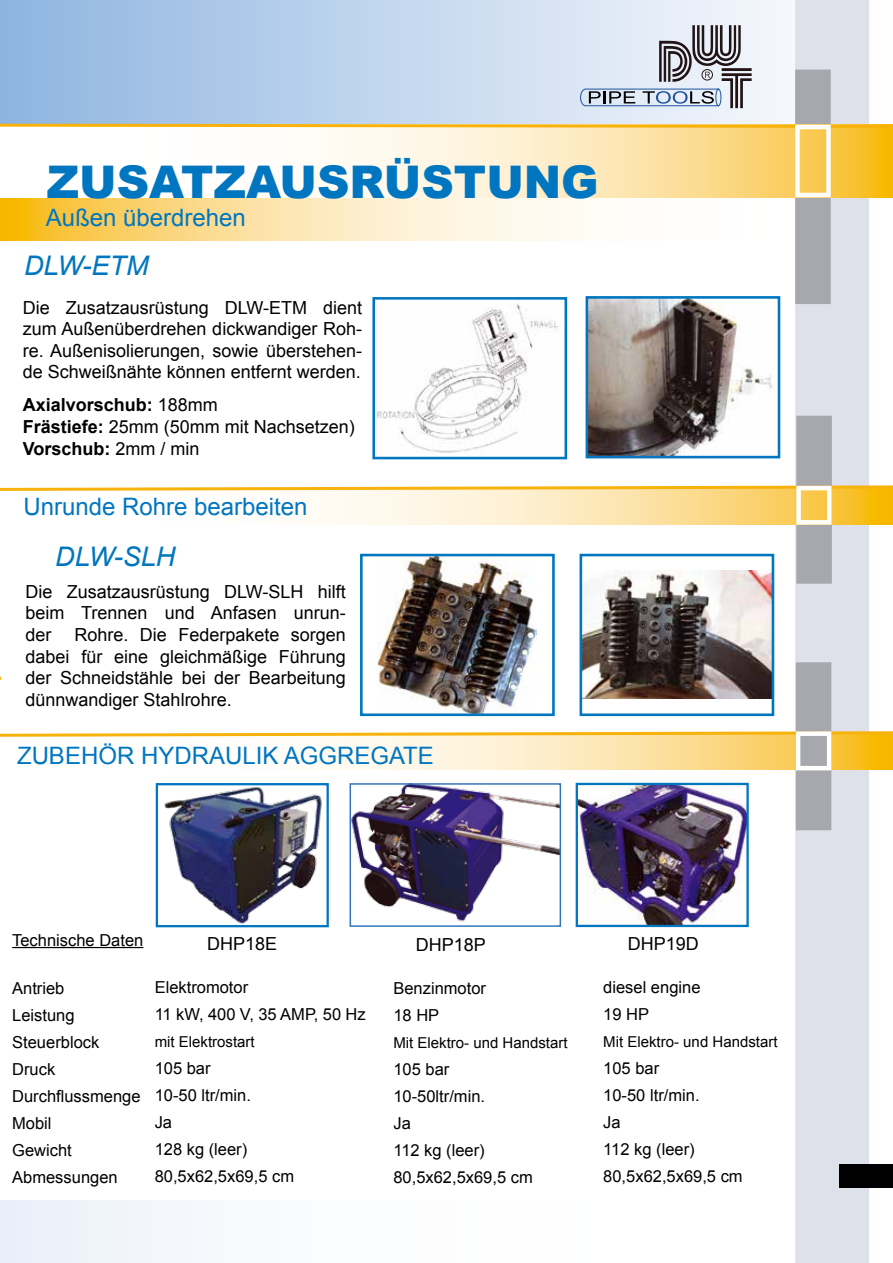
<style>
.page{position:relative;width:893px;height:1263px;background:#fff}
.page>*{position:absolute;margin:0;border:0;box-sizing:border-box;transform-origin:0 0}
.t1{font:900 45px "Arial";color:#0076c0}
.t2{font:italic 27px "Arial";color:#0076c0}
.t3{font:24px "Arial";color:#0076c0}
.t4{font:18px/21.6px "Arial";color:#000;text-align:justify}
.t5{font:16.5px/27px "Arial";color:#000}
.t6{font:15px "Arial";color:#000}
.s1{font-weight:700}
</style>
<div class="page">
<svg style="left:1px;top:197px;width:892px;height:44px"></svg>
<hr style="left:0;top:197px;width:1px;height:44px;background:#f7b600">
<div style="left:0;top:0;width:893px;height:125px;background:linear-gradient(to right,#8fb5e0,#fff)"></div>
<div style="left:0;top:1201px;width:893px;height:62px;background:linear-gradient(to right,#eff4fa,#fff)"></div>
<div style="left:795px;top:0;width:74px;height:1263px;background:#dfe1ea"></div>
<div style="left:795px;top:70px;width:36px;height:234px;background:#a7a7ae;border:2px solid #a7a7ae"></div>
<svg style="left:324px;top:129px;width:569px;height:68px;background:#fce3a7"></svg>
<div style="left:839px;top:1165px;width:54px;height:23px;background:#000"></div>
<svg style="left:0;top:121px;width:893px;height:8px;background:#e5cf90"></svg>
<div style="left:795px;top:125px;width:36px;height:72px;border:4px solid #fff"></div>
<svg style="left:580px;top:25px;width:172px;height:83px;background:#bcc2cd"></svg>
<img style="left:579px;top:786px;width:167px;height:138px">
<div style="left:576px;top:783px;width:173px;height:144px;border:2px solid #0076c0"></div>
<img style="left:164px;top:787px;width:158px;height:137px">
<div style="left:156px;top:783px;width:173px;height:144px;border:2px solid #0076c0"></div>
<hr style="left:12px;top:947px;width:131px;height:1px;background:#000">
<img style="left:353px;top:786px;width:205px;height:136px">
<div style="left:350px;top:783px;width:211px;height:144px;border:2px solid #3275bb"></div>
<img style="left:378px;top:558px;width:159px;height:154px">
<div style="left:360px;top:554px;width:195px;height:162px;border:3px solid #0076c0"></div>
<img style="left:584px;top:571px;width:186px;height:128px">
<div style="left:580px;top:554px;width:194px;height:162px;border:3px solid #0076c0"></div>
<img style="left:376px;top:303px;width:182px;height:150px">
<div style="left:372px;top:297px;width:195px;height:162px;border:3px solid #0076c0"></div>
<img style="left:590px;top:300px;width:183px;height:154px">
<div style="left:586px;top:296px;width:194px;height:162px;border:3px solid #0076c0"></div>
<div style="left:796px;top:416px;width:36px;height:168px;background:#a7a7ae;border:2px solid #a7a7ae"></div>
<svg style="left:320px;top:492px;width:573px;height:32px;background:#fce2a4"></svg>
<svg style="left:0;top:484px;width:893px;height:8px"></svg>
<div style="left:796px;top:486px;width:35px;height:39px;border:4px solid #fff"></div>
<svg style="left:319px;top:738px;width:574px;height:32px;background:#fce3a7"></svg>
<div style="left:796px;top:662px;width:35px;height:168px;background:#a7a7ae"></div>
<svg style="left:0;top:730px;width:893px;height:8px"></svg>
<div style="left:796px;top:731px;width:35px;height:39px;border:4px solid #fff"></div>
<h1 class="t1" style="left:47px;top:149px;width:553px">ZUSATZAUSRÜSTUNG</h1>
<h3 class="t3" style="left:46px;top:202px;width:202px">Außen überdrehen</h3>
<h2 class="t2" style="left:24px;top:248px;width:126px">DLW-ETM</h2>
<p class="t4" style="left:23px;top:297px;width:341px">Die Zusatzausrüstung DLW-ETM dient zum Außenüberdrehen dickwandiger Roh&shy;re. Außenisolierungen, sowie überstehen&shy;de Schweißnähte können entfernt werden.</p>
<p class="t4" style="left:23px;top:394px;width:334px;text-align:left"><span class="s1">Axialvorschub:</span> 188mm<br><span class="s1">Frästiefe:</span> 25mm (50mm mit Nachsetzen)<br><span class="s1">Vorschub:</span> 2mm / min</p>
<h3 class="t3" style="left:55px;top:490px;width:286px">U runde Rohr bearbeiten</h3>
<h2 class="t2" style="left:55px;top:539px;width:122px">DLW-SLH</h2>
<h3 class="t3" style="left:23px;top:491px;width:286px">Unrunde Rohre bearbeiten</h3>
<p class="t4" style="left:26px;top:581px;width:322px">Die Zusatzausrüstung DLW-SLH hilft beim Trennen und Anfasen unrun&shy;der</p>
<p class="t4" style="left:26px;top:624px;width:322px;text-indent:49px">Rohre. Die Federpakete sorgen dabei für eine gleichmäßige Führung der Schneidstähle bei der Bearbeitung dünnwandiger Stahlrohre.</p>
<h3 class="t3" style="left:59px;top:732px;width:418px">ZUBEHÖR HYDRAULIK AGGREGATE</h3>
<h3 class="t3" style="left:17px;top:740px;width:418px">ZUBEHÖR HYDRAULIK AGGREGATE</h3>
<p class="t5" style="left:12px;top:927px;width:133px">Technische Daten</p>
<p class="t4" style="left:207px;top:933px;width:72px">DHP18E</p>
<p class="t4" style="left:628px;top:933px;width:73px">DHP19D</p>
<p class="t5" style="left:12px;top:975px;width:130px">Antrieb<br>Leistung<br>Steuerblock<br>Druck<br>Durchflussmenge<br>Mobil<br>Gewicht<br>Abmessungen</p>
<p class="t4" style="left:416px;top:934px;width:72px">DHP18P</p>
<p class="t5" style="left:155px;top:974px;width:213px">Elektromotor<br>11 kW, 400 V, 35 AMP, 50 Hz</p>
<p class="t6" style="left:155px;top:1032px;width:102px">mit Elektrostart</p>
<p class="t5" style="left:155px;top:1055px;width:141px">105 bar<br>10-50 ltr/min.<br>Ja<br>128 kg (leer)<br>80,5x62,5x69,5 cm</p>
<p class="t5" style="left:603px;top:974px;width:99px">diesel engine<br>19 HP</p>
<p class="t6" style="left:603px;top:1032px;width:176px">Mit Elektro- und Handstart</p>
<p class="t5" style="left:603px;top:1055px;width:141px">105 bar<br>10-50 ltr/min.<br>Ja<br>112 kg (leer)<br>80,5x62,5x69,5 cm</p>
<p class="t5" style="left:393px;top:975px;width:94px">Benzinmotor<br>18 HP</p>
<p class="t6" style="left:393px;top:1033px;width:176px">Mit Elektro- und Handstart</p>
<p class="t5" style="left:393px;top:1056px;width:141px">105 bar<br>10-50ltr/min.<br>Ja<br>112 kg (leer)<br>80,5x62,5x69,5 cm</p>
</div>
